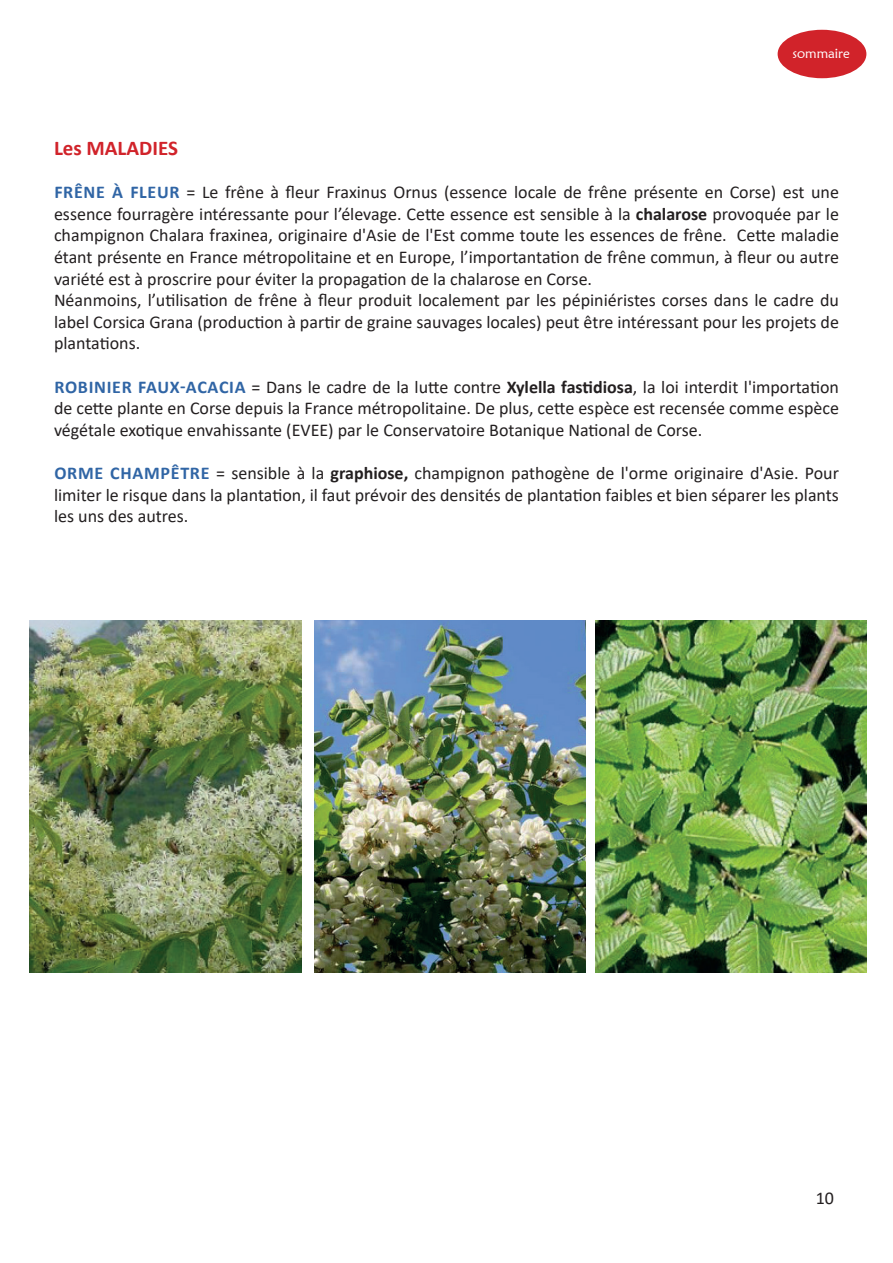
<style>
.page{position:relative;width:893px;height:1263px;background:#fff}
.page>*{position:absolute;margin:0;border:0;box-sizing:border-box;transform-origin:0 0}
.t1{font:700 21px "Calibri";color:#d1232a}
.t2{font:18px/21.6px "Calibri";color:#231f20;text-align:justify}
.t3{font:13.5px "Maiandra GD";color:#fff}
.s1{font-weight:700;color:#3065a5}
.s2{font-weight:700}
</style>
<div class="page">
<div style="left:778px;top:30px;width:88px;height:48px;background:#d1232a;border-radius:50%"></div>
<img style="left:30px;top:621px;width:271px;height:352px">
<img style="left:595px;top:621px;width:271px;height:352px">
<img style="left:315px;top:621px;width:271px;height:352px">
<p class="t3" style="left:792px;top:45px;width:59px">sommaire</p>
<p class="t1" style="left:54px;top:133px;width:126px">Les MALADIES</p>
<p class="t2" style="left:54px;top:181px;width:786px;text-align:left"><span class="s1">FRÊNE À FLEUR</span> = Le frêne à fleur Fraxinus Ornus (essence locale de frêne présente en Corse) est une essence fourragère intéressante pour l’élevage. Cette essence est sensible à la <span class="s2">chalarose</span> provoquée par le champignon Chalara fraxinea, originaire d'Asie de l'Est comme toute les essences de frêne. Cette maladie étant présente en France métropolitaine et en Europe, l’importantation de frêne commun, à fleur ou autre variété est à proscrire pour éviter la propagation de la chalarose en Corse.<br>Néanmoins, l’utilisation de frêne à fleur produit localement par les pépiniéristes corses dans le cadre du label Corsica Grana (production à partir de graine sauvages locales) peut être intéressant pour les projets de plantations.</p>
<p class="t2" style="left:54px;top:375px;width:786px"><span class="s1">ROBINIER FAUX-ACACIA</span> = Dans le cadre de la lutte contre <span class="s2">Xylella fastidiosa</span>, la loi interdit l'importation de cette plante en Corse depuis la France métropolitaine. De plus, cette espèce est recensée comme espèce végétale exotique envahissante (EVEE) par le Conservatoire Botanique National de Corse.</p>
<p class="t2" style="left:54px;top:462px;width:786px"><span class="s1">ORME CHAMPÊTRE</span> = sensible à la <span class="s2">graphiose,</span> champignon pathogène de l'orme originaire d'Asie. Pour limiter le risque dans la plantation, il faut prévoir des densités de plantation faibles et bien séparer les plants les uns des autres.</p>
<p class="t2" style="left:816px;top:1187px;width:20px">10</p>
</div>
